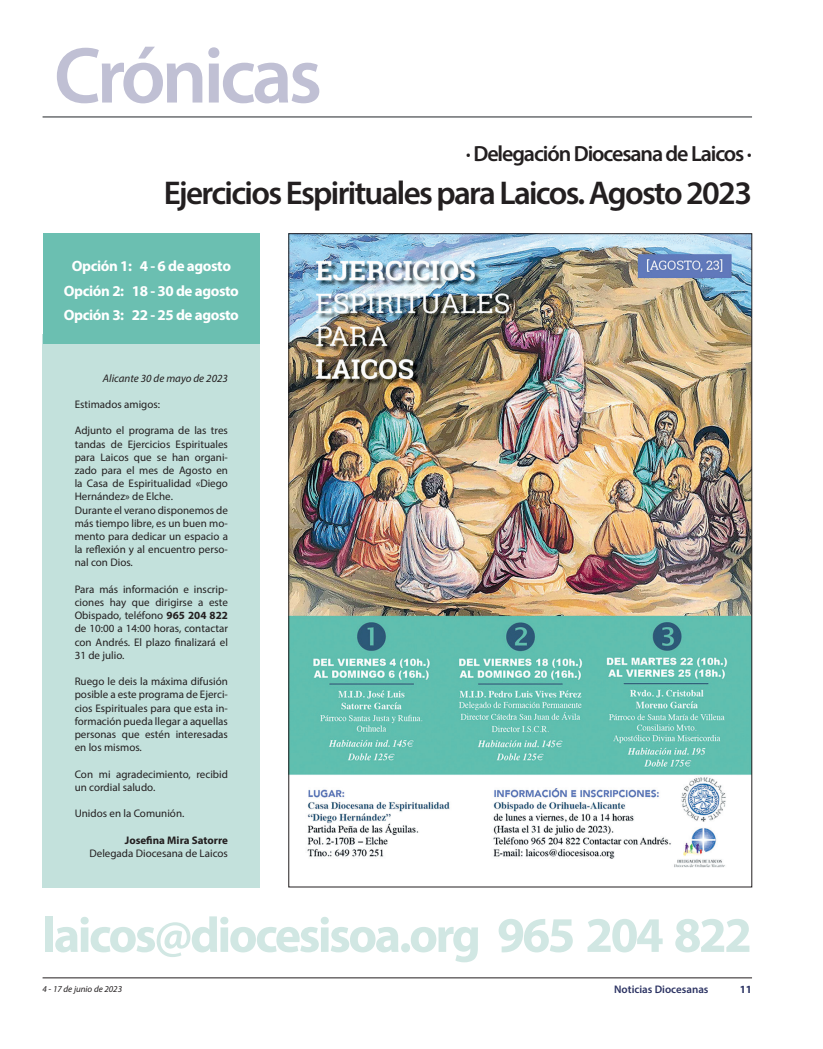
<style>
.page{position:relative;width:823px;height:1049px;background:#fff}
.page>*{position:absolute;margin:0;border:0;box-sizing:border-box;transform-origin:0 0}
.t1{font:600 80px "Myriad Pro";letter-spacing:-.05em;color:#c0c0d4}
.t2{font:700 50px "Myriad Pro";letter-spacing:-.05em;color:#d1e7e3}
.t3{font:600 33px "Myriad Pro";letter-spacing:-.05em;color:#231f20}
.t4{font:600 22px "Myriad Pro";letter-spacing:-.05em;color:#231f20}
.t5{font:700 15px "Myriad Pro";letter-spacing:-.025em;color:#fff}
.t6{font:11px/13.2px "Myriad Pro";color:#231f20;text-align:justify}
.t7{font:italic 11px "Myriad Pro";color:#231f20}
.t8{font:700 11px "Myriad Pro";color:#231f20}
.t9{font:600 11px "Myriad Pro";color:#2c3363}
.t10{font:700 11px "Myriad Pro";color:#2c3363}
.t11{font:italic 9px "Myriad Pro";color:#231f20}
.s1{font-weight:700}
</style>
<div class="page">
<hr style="left:43px;top:978px;width:708px;height:1px;background:#231f20">
<hr style="left:43px;top:117px;width:708px;height:1px;background:#212529">
<img style="left:290px;top:235px;width:459px;height:633px">
<div style="left:43px;top:334px;width:217px;height:553px;background:#c3e1dc"></div>
<div style="left:43px;top:234px;width:217px;height:110px;background:#6bbfb1"></div>
<p class="t1" style="left:54px;top:25px;width:269px">Crónicas</p>
<p class="t4" style="left:465px;top:140px;width:287px">· Delegación Diocesana de Laicos ·</p>
<p class="t3" style="left:164px;top:172px;width:589px">Ejercicios Espirituales para Laicos. Agosto 2023</p>
<p class="t5" style="left:72px;top:256px;width:161px">Opción 1: 4 - 6 de agosto</p>
<p class="t5" style="left:64px;top:281px;width:177px">Opción 2: 18 - 30 de agosto</p>
<p class="t5" style="left:64px;top:305px;width:177px">Opción 3: 22 - 25 de agosto</p>
<p class="t7" style="left:103px;top:371px;width:126px">Alicante 30 de mayo de 2023</p>
<p class="t6" style="left:75px;top:398px;width:87px">Estimados amigos:</p>
<p class="t6" style="left:75px;top:424px;width:155px">Adjunto el programa de las tres tandas de Ejercicios Espirituales para Laicos que se han organi&shy;zado para el mes de Agosto en la Casa de Espiritualidad «Diego Hernández» de Elche.</p>
<p class="t6" style="left:75px;top:503px;width:155px">Durante el verano disponemos de más tiempo libre, es un buen mo&shy;mento para dedicar un espacio a la reflexión y al encuentro perso&shy;nal con Dios.</p>
<p class="t6" style="left:75px;top:582px;width:155px">Para más información e inscrip&shy;ciones hay que dirigirse a este Obispado, teléfono <span class="s1">965 204 822 </span>de 10:00 a 14:00 horas, contactar con Andrés. El plazo finalizará el 31 de julio.</p>
<p class="t6" style="left:75px;top:675px;width:155px">Ruego le deis la máxima difusión posible a este programa de Ejerci&shy;cios Espirituales para que esta in&shy;formación pueda llegar a aquellas personas que estén interesadas en los mismos.</p>
<p class="t6" style="left:75px;top:767px;width:155px">Con mi agradecimiento, recibid un cordial saludo.</p>
<p class="t6" style="left:75px;top:807px;width:111px">Unidos en la Comunión.</p>
<p class="t8" style="left:125px;top:833px;width:105px">Josefina Mira Satorre</p>
<p class="t6" style="left:89px;top:846px;width:140px">Delegada Diocesana de Laicos</p>
<p class="t2" style="left:43px;top:902px;width:710px">laicos@diocesisoa.org 965 204 822</p>
<p class="t11" style="left:43px;top:983px;width:81px">4 - 17 de junio de 2023</p>
<p class="t9" style="left:613px;top:982px;width:96px">Noticias Diocesanas</p>
<p class="t10" style="left:739px;top:982px;width:14px">11</p>
</div>
